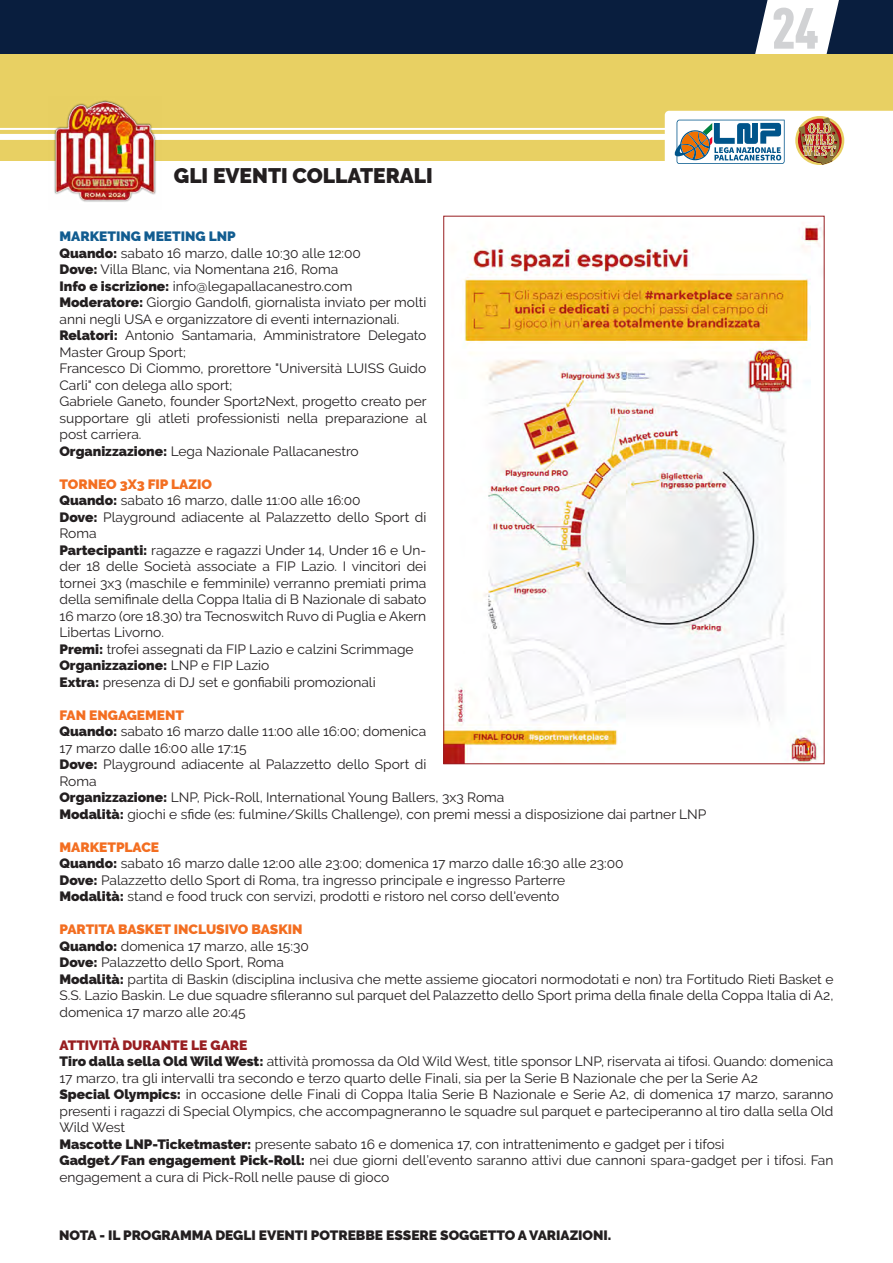
<style>
.page{position:relative;width:893px;height:1263px;background:#fff}
.page>*{position:absolute;margin:0;border:0;box-sizing:border-box;transform-origin:0 0}
.t1{font:900 condensed 57px "DIN Pro";color:#d1d2d4}
.t2{font:900 21px "Raleway";color:#231f20}
.t3{font:13.5px/16.5px "Raleway";color:#231f20}
.t4{font:900 13.5px "Raleway";color:#231f20}
.s1{font-weight:900;color:#115c90}
.s2{font-weight:900}
.s3{font-weight:900;color:#f36e21}
.s4{font-weight:900;color:#981e21}
</style>
<div class="page">
<div style="left:0;top:0;width:893px;height:54px;background:#091e3e"></div>
<svg style="left:744px;top:0;width:95px;height:54px"></svg>
<div style="left:0;top:54px;width:893px;height:107px;background:#e8d063"></div>
<div style="left:0;top:134px;width:893px;height:6px;background:#fff"></div>
<hr style="left:0;top:128px;width:893px;height:2px;background:#fff">
<svg style="left:665px;top:111px;width:228px;height:54px;background:#cdccc8"></svg>
<img style="left:49px;top:100px;width:113px;height:102px">
<img style="left:445px;top:227px;width:376px;height:535px">
<h2 class="t2" style="left:174px;top:164px;width:261px">GLI EVENTI COLLATERALI</h2>
<h1 class="t1" style="left:771px;top:-16px;width:49px">24</h1>
<p class="t3" style="left:60px;top:228px;width:369px"><span class="s1">MARKETING MEETING LNP<br></span><span class="s2">Quando:</span> sabato 16 marzo, dalle 10:30 alle 12:00<br><span class="s2">Dove:</span> Villa Blanc, via Nomentana 216, Roma<br><span class="s2">Info e iscrizione:</span> info@legapallacanestro.com <span class="s2">Moderatore:</span> Giorgio Gandolfi, giornalista inviato per molti anni negli USA e organizzatore di eventi internazionali.<br><span class="s2">Relatori:</span> Antonio Santamaria, Amministratore Delegato Master Group Sport;<br>Francesco Di Ciommo, prorettore "Università LUISS Guido Carli" con delega allo sport;<br>Gabriele Ganeto, founder Sport2Next, progetto creato per supportare gli atleti professionisti nella preparazione al post carriera.<br><span class="s2">Organizzazione:</span> Lega Nazionale Pallacanestro</p>
<p class="t3" style="left:60px;top:476px;width:368px"><span class="s3">TORNEO 3X3 FIP LAZIO<br></span><span class="s2">Quando:</span> sabato 16 marzo, dalle 11:00 alle 16:00<br><span class="s2">Dove:</span> Playground adiacente al Palazzetto dello Sport di Roma<br><span class="s2">Partecipanti:</span> ragazze e ragazzi Under 14, Under 16 e Un&shy;der 18 delle Società associate a FIP Lazio. I vincitori dei tornei 3x3 (maschile e femminile) verranno premiati prima della semifinale della Coppa Italia di B Nazionale di sabato 16 marzo (ore 18.30) tra Tecnoswitch Ruvo di Puglia e Akern Libertas Livorno.<br><span class="s2">Premi:</span> trofei assegnati da FIP Lazio e calzini Scrimmage <span class="s2">Organizzazione:</span> LNP e FIP Lazio<br><span class="s2">Extra:</span> presenza di DJ set e gonfiabili promozionali</p>
<p class="t3" style="left:60px;top:707px;width:648px"><span class="s3">FAN ENGAGEMENT<br></span><span class="s2">Quando:</span> sabato 16 marzo dalle 11:00 alle 16:00; domenica<br>17 marzo dalle 16:00 alle 17:15<br><span class="s2">Dove:</span> Playground adiacente al Palazzetto dello Sport di<br>Roma<br><span class="s2">Organizzazione:</span> LNP, Pick-Roll, International Young Ballers, 3x3 Roma<br><span class="s2">Modalità:</span> giochi e sfide (es: fulmine/Skills Challenge), con premi messi a disposizione dai partner LNP</p>
<p class="t3" style="left:60px;top:839px;width:566px"><span class="s3">MARKETPLACE<br></span><span class="s2">Quando:</span> sabato 16 marzo dalle 12:00 alle 23:00; domenica 17 marzo dalle 16:30 alle 23:00<br><span class="s2">Dove:</span> Palazzetto dello Sport di Roma, tra ingresso principale e ingresso Parterre <span class="s2">Modalità:</span> stand e food truck con servizi, prodotti e ristoro nel corso dell'evento</p>
<p class="t3" style="left:60px;top:921px;width:775px"><span class="s3">PARTITA BASKET INCLUSIVO BASKIN<br></span><span class="s2">Quando:</span> domenica 17 marzo, alle 15:30<br><span class="s2">Dove:</span> Palazzetto dello Sport, Roma<br><span class="s2">Modalità:</span> partita di Baskin (disciplina inclusiva che mette assieme giocatori normodotati e non) tra Fortitudo Rieti Basket e S.S. Lazio Baskin. Le due squadre sfileranno sul parquet del Palazzetto dello Sport prima della finale della Coppa Italia di A2, domenica 17 marzo alle 20:45</p>
<p class="t3" style="left:60px;top:1037px;width:775px"><span class="s4">ATTIVITÀ DURANTE LE GARE<br></span><span class="s2">Tiro dalla sella Old Wild West:</span> attività promossa da Old Wild West, title sponsor LNP, riservata ai tifosi. Quando: domenica 17 marzo, tra gli intervalli tra secondo e terzo quarto delle Finali, sia per la Serie B Nazionale che per la Serie A2<br><span class="s2">Special Olympics:</span> in occasione delle Finali di Coppa Italia Serie B Nazionale e Serie A2, di domenica 17 marzo, saranno presenti i ragazzi di Special Olympics, che accompagneranno le squadre sul parquet e parteciperanno al tiro dalla sella Old Wild West<br><span class="s2">Mascotte LNP-Ticketmaster:</span> presente sabato 16 e domenica 17, con intrattenimento e gadget per i tifosi<br><span class="s2">Gadget/Fan engagement Pick-Roll:</span> nei due giorni dell’evento saranno attivi due cannoni spara-gadget per i tifosi. Fan engagement a cura di Pick-Roll nelle pause di gioco</p>
<p class="t4" style="left:59px;top:1228px;width:554px">NOTA - IL PROGRAMMA DEGLI EVENTI POTREBBE ESSERE SOGGETTO A VARIAZIONI.</p>
</div>
